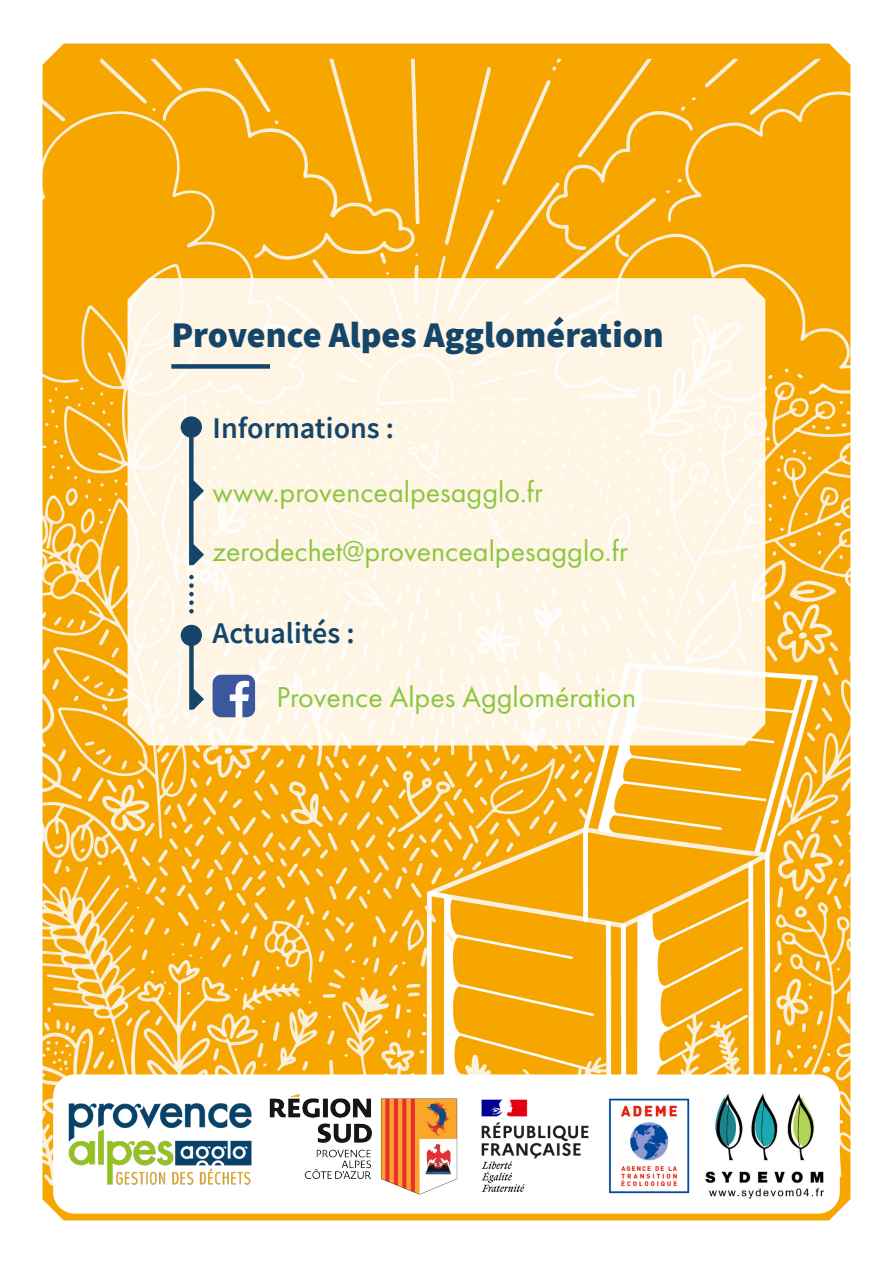
<style>
.page{position:relative;width:893px;height:1263px;background:#fff}
.page>*{position:absolute;margin:0;border:0;box-sizing:border-box;transform-origin:0 0}
.t1{font:900 36px "Source Sans Pro";color:#15466a}
.t2{font:30px "Futura PT";color:#8bc63f}
.t3{font:600 30px "Source Sans Pro";color:#15466a}
</style>
<div class="page">
<img style="left:43px;top:44px;width:807px;height:1176px">
<svg style="left:128px;top:278px;width:637px;height:467px;background:#fdf5e7"></svg>
<img style="left:213px;top:675px;width:42px;height:42px">
<svg style="left:181px;top:416px;width:23px;height:294px;background:#b9c2c2"></svg>
<div style="left:171px;top:364px;width:99px;height:5px;background:#15456a"></div>
<div style="left:53px;top:1074px;width:787px;height:140px;background:#fff;border-radius:22px"></div>
<img style="left:705px;top:1093px;width:119px;height:106px">
<img style="left:68px;top:1103px;width:184px;height:82px">
<img style="left:269px;top:1093px;width:189px;height:102px">
<img style="left:481px;top:1098px;width:209px;height:96px">
<p class="t1" style="left:171px;top:311px;width:494px">Provence Alpes Agglomération</p>
<p class="t3" style="left:213px;top:409px;width:183px">Informations :</p>
<p class="t2" style="left:213px;top:474px;width:332px">www.provencealpesagglo.fr</p>
<p class="t2" style="left:213px;top:533px;width:417px">zerodechet@provencealpesagglo.fr</p>
<p class="t3" style="left:213px;top:614px;width:144px">Actualités :</p>
<p class="t2" style="left:276px;top:680px;width:361px">Provence Alpes Agglomération</p>
</div>
